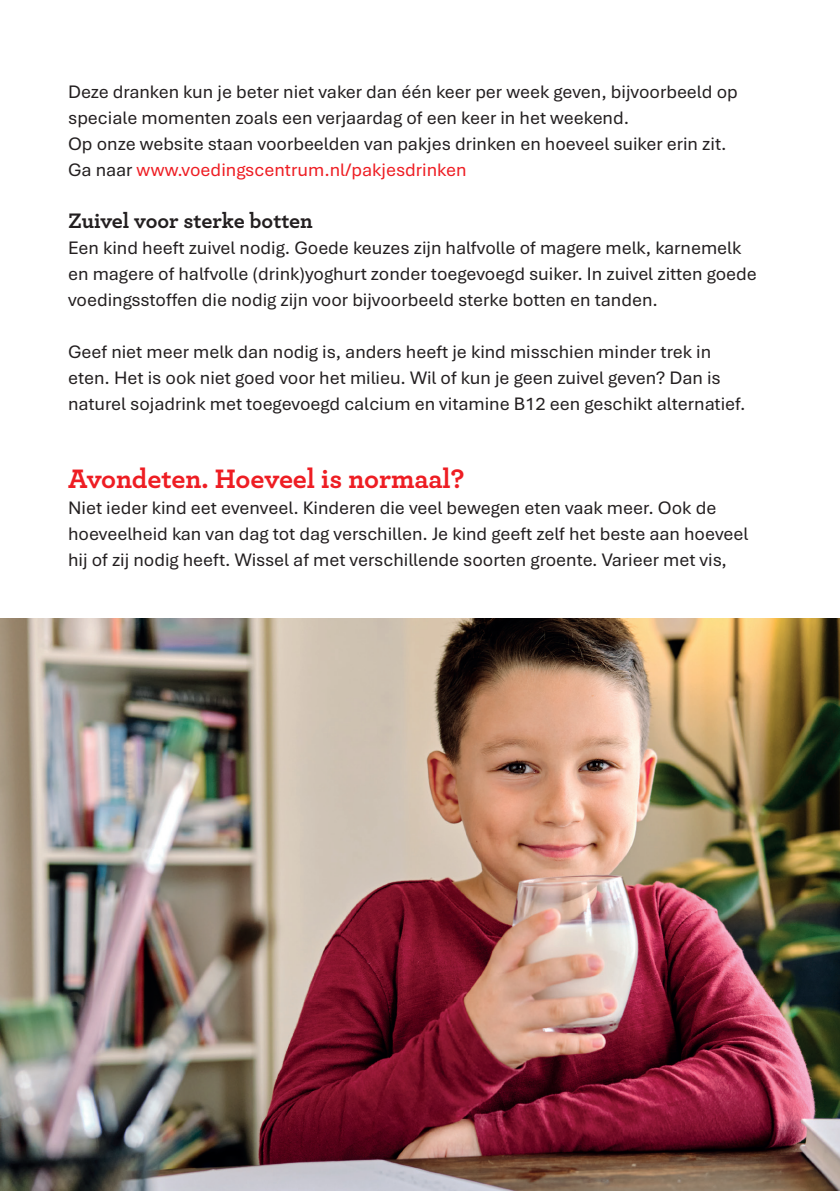
<style>
.page{position:relative;width:840px;height:1191px;background:#fff}
.page>*{position:absolute;margin:0;border:0;box-sizing:border-box;transform-origin:0 0}
.t1{font:700 28px "Archer";letter-spacing:-.01em;color:#ee1d23}
.t2{font:700 22px "Archer";color:#231f20}
.t3{font:19px/26px "Bierstadt";color:#231f20}
.s1{color:#ee1d23}
</style>
<div class="page">
<img style="left:0;top:618px;width:839px;height:573px">
<p class="t3" style="left:68px;top:79px;width:671px">Deze dranken kun je beter niet vaker dan één keer per week geven, bijvoorbeeld op speciale momenten zoals een verjaardag of een keer in het weekend.<br>Op onze website staan voorbeelden van pakjes drinken en hoeveel suiker erin zit.<br>Ga naar <span class="s1">www.voedingscentrum.nl/pakjesdrinken</span></p>
<p class="t2" style="left:68px;top:203px;width:246px">Zuivel voor sterke botten</p>
<p class="t3" style="left:68px;top:235px;width:690px">Een kind heeft zuivel nodig. Goede keuzes zijn halfvolle of magere melk, karnemelk en magere of halfvolle (drink)yoghurt zonder toegevoegd suiker. In zuivel zitten goede voedingsstoffen die nodig zijn voor bijvoorbeeld sterke botten en tanden.</p>
<p class="t3" style="left:68px;top:339px;width:678px">Geef niet meer melk dan nodig is, anders heeft je kind misschien minder trek in eten. Het is ook niet goed voor het milieu. Wil of kun je geen zuivel geven? Dan is naturel sojadrink met toegevoegd calcium en vitamine B12 een geschikt alternatief.</p>
<h1 class="t1" style="left:68px;top:457px;width:397px">Avondeten. Hoeveel is normaal?</h1>
<p class="t3" style="left:68px;top:495px;width:681px">Niet ieder kind eet evenveel. Kinderen die veel bewegen eten vaak meer. Ook de hoeveelheid kan van dag tot dag verschillen. Je kind geeft zelf het beste aan hoeveel hij of zij nodig heeft. Wissel af met verschillende soorten groente. Varieer met vis,</p>
</div>
